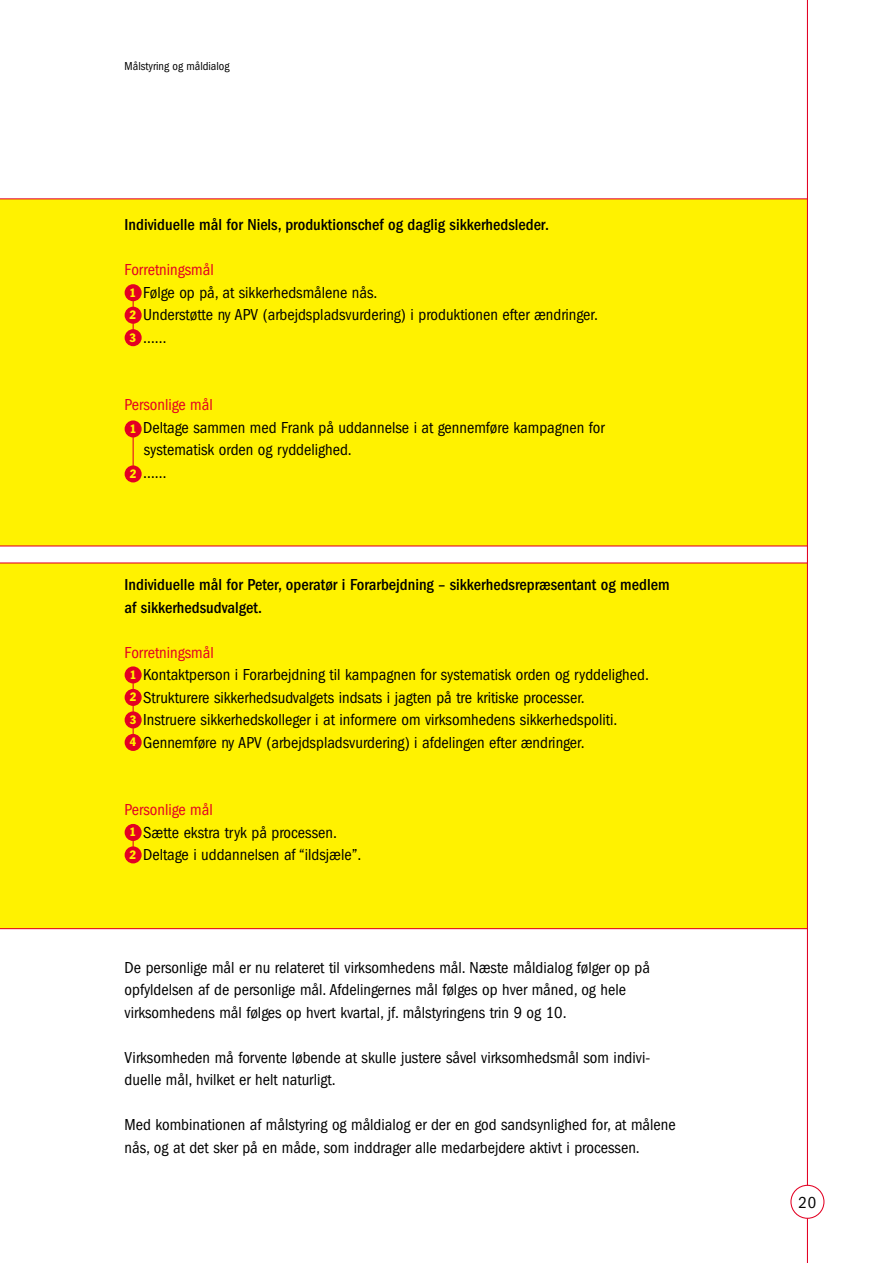
<style>
.page{position:relative;width:893px;height:1263px;background:#fff}
.page>*{position:absolute;margin:0;border:0;box-sizing:border-box;transform-origin:0 0}
.t1{font:condensed 16.5px/22.5px "Franklin Gothic";color:#000}
.t2{font:500 condensed 16.5px/22.5px "Franklin Gothic";color:#000}
.t3{font:condensed 16.5px "Franklin Gothic";color:#e30023}
.t4{font:condensed 12px "Franklin Gothic";color:#000}
.t5{font:condensed 12px/22.5px "Franklin Gothic";color:#fff200;text-align:justify}
</style>
<div class="page">
<div style="left:0;top:199px;width:807px;height:346px;background:#fff200"></div>
<div style="left:0;top:563px;width:807px;height:365px;background:#fff200"></div>
<hr style="left:0;top:198px;width:807px;height:1px;background:#e30023">
<hr style="left:0;top:545px;width:807px;height:2px;background:#e30023">
<hr style="left:0;top:562px;width:807px;height:2px;background:#e30023">
<hr style="left:0;top:928px;width:807px;height:1px;background:#e30023">
<hr style="left:806px;top:0;width:2px;height:1263px;background:#e30023">
<div style="left:791px;top:1185px;width:33px;height:33px;background:#fff;border-radius:50%"></div>
<div style="left:790px;top:1185px;width:34px;height:34px;border:1px solid #e30023;border-radius:50%"></div>
<div style="left:125px;top:420px;width:17px;height:17px;background:#e30023;border-radius:50%"></div>
<div style="left:125px;top:465px;width:17px;height:17px;background:#e30023;border-radius:50%"></div>
<hr style="left:133px;top:436px;width:1px;height:39px;background:#e30023">
<div style="left:125px;top:824px;width:17px;height:17px;background:#e30023;border-radius:50%"></div>
<div style="left:125px;top:846px;width:17px;height:17px;background:#e30023;border-radius:50%"></div>
<div style="left:125px;top:284px;width:17px;height:17px;background:#e30023;border-radius:50%"></div>
<div style="left:125px;top:307px;width:17px;height:17px;background:#e30023;border-radius:50%"></div>
<div style="left:125px;top:329px;width:17px;height:17px;background:#e30023;border-radius:50%"></div>
<hr style="left:133px;top:299px;width:1px;height:44px;background:#e30023">
<div style="left:125px;top:666px;width:17px;height:17px;background:#e30023;border-radius:50%"></div>
<div style="left:125px;top:689px;width:17px;height:17px;background:#e30023;border-radius:50%"></div>
<div style="left:125px;top:711px;width:17px;height:17px;background:#e30023;border-radius:50%"></div>
<div style="left:125px;top:734px;width:17px;height:17px;background:#e30023;border-radius:50%"></div>
<hr style="left:133px;top:682px;width:1px;height:66px;background:#e30023">
<p class="t4" style="left:125px;top:62px;width:106px">Målstyring og måldialog</p>
<p class="t2" style="left:125px;top:215px;width:426px">Individuelle mål for Niels, produktionschef og daglig sikkerhedsleder.</p>
<p class="t3" style="left:125px;top:264px;width:91px">Forretningsmål</p>
<p class="t1" style="left:143px;top:283px;width:456px">Følge op på, at sikkerhedsmålene nås.<br>Understøtte ny APV (arbejdspladsvurdering) i produktionen efter ændringer. ……</p>
<p class="t5" style="left:130px;top:282px;width:8px">1<br>2<br>3</p>
<p class="t3" style="left:125px;top:399px;width:90px">Personlige mål</p>
<p class="t1" style="left:143px;top:418px;width:463px">Deltage sammen med Frank på uddannelse i at gennemføre kampagnen for systematisk orden og ryddelighed.<br>……</p>
<p class="t5" style="left:130px;top:418px;width:8px">1</p>
<p class="t5" style="left:130px;top:463px;width:8px">2</p>
<p class="t2" style="left:125px;top:575px;width:546px">Individuelle mål for Peter, operatør i Forarbejdning – sikkerhedsrepræsentant og medlem af sikkerhedsudvalget.</p>
<p class="t3" style="left:125px;top:647px;width:91px">Forretningsmål</p>
<p class="t1" style="left:143px;top:665px;width:507px">Kontaktperson i Forarbejdning til kampagnen for systematisk orden og ryddelighed.<br>Strukturere sikkerhedsudvalgets indsats i jagten på tre kritiske processer.<br>Instruere sikkerhedskolleger i at informere om virksomhedens sikkerhedspoliti.<br>Gennemføre ny APV (arbejdspladsvurdering) i afdelingen efter ændringer.</p>
<p class="t5" style="left:130px;top:664px;width:8px">1<br>2<br>3<br>4</p>
<p class="t3" style="left:125px;top:804px;width:90px">Personlige mål</p>
<p class="t1" style="left:143px;top:823px;width:220px">Sætte ekstra tryk på processen.<br>Deltage i uddannelsen af “ildsjæle”.</p>
<p class="t5" style="left:130px;top:822px;width:8px">1<br>2</p>
<p class="t1" style="left:125px;top:958px;width:527px">De personlige mål er nu relateret til virksomhedens mål. Næste måldialog følger op på opfyldelsen af de personlige mål. Afdelingernes mål følges op hver måned, og hele virksomhedens mål følges op hvert kvartal, jf. målstyringens trin 9 og 10.</p>
<p class="t1" style="left:125px;top:1048px;width:527px">Virksomheden må forvente løbende at skulle justere såvel virksomhedsmål som indivi&shy;duelle mål, hvilket er helt naturligt.</p>
<p class="t1" style="left:125px;top:1115px;width:552px">Med kombinationen af målstyring og måldialog er der en god sandsynlighed for, at målene nås, og at det sker på en måde, som inddrager alle medarbejdere aktivt i processen.</p>
<p class="t1" style="left:798px;top:1192px;width:19px">20</p>
</div>
